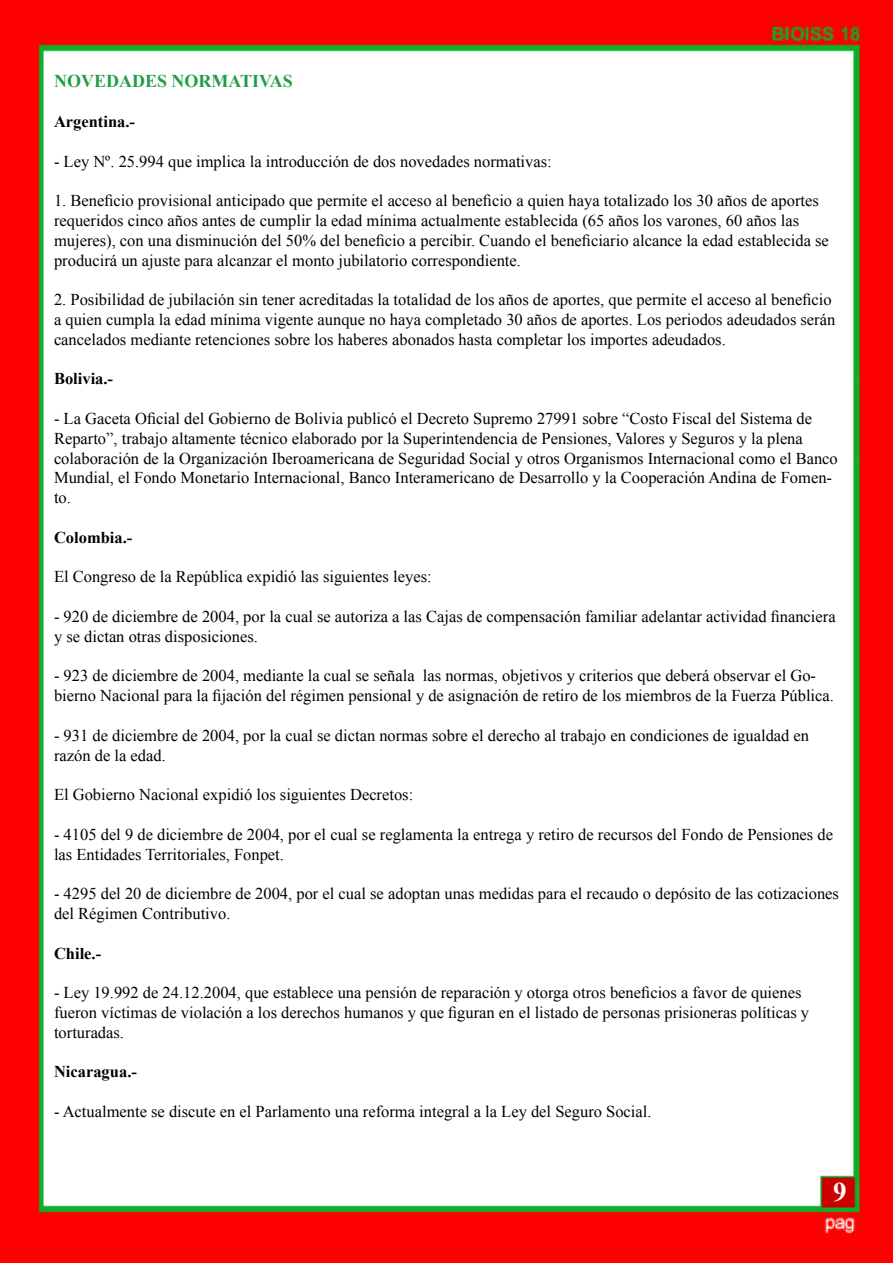
<style>
.page{position:relative;width:893px;height:1263px;background:#fff}
.page>*{position:absolute;margin:0;border:0;box-sizing:border-box;transform-origin:0 0}
.t1{font:700 27px "Times New Roman";color:#fff}
.t2{font:700 18px "Times New Roman";color:#239d46}
.t3{font:16.5px/19.8px "Times New Roman";color:#000}
.t4{font:700 16.5px "Times New Roman";color:#000}
</style>
<div class="page">
<img style="left:0;top:0;width:893px;height:1263px">
<svg style="left:51px;top:62px;width:245px;height:30px"></svg>
<p class="t2" style="left:54px;top:69px;width:240px">NOVEDADES NORMATIVAS</p>
<p class="t4" style="left:54px;top:110px;width:83px">Argentina.-</p>
<p class="t3" style="left:54px;top:151px;width:499px">- Ley Nº. 25.994 que implica la introducción de dos novedades normativas:</p>
<p class="t3" style="left:54px;top:190px;width:776px">1. Beneficio provisional anticipado que permite el acceso al beneficio a quien haya totalizado los 30 años de aportes requeridos cinco años antes de cumplir la edad mínima actualmente establecida (65 años los varones, 60 años las mujeres), con una disminución del 50% del beneficio a percibir. Cuando el beneficiario alcance la edad establecida se producirá un ajuste para alcanzar el monto jubilatorio correspondiente.</p>
<p class="t3" style="left:54px;top:289px;width:783px">2. Posibilidad de jubilación sin tener acreditadas la totalidad de los años de aportes, que permite el acceso al beneficio a quien cumpla la edad mínima vigente aunque no haya completado 30 años de aportes. Los periodos adeudados serán cancelados mediante retenciones sobre los haberes abonados hasta completar los importes adeudados.</p>
<p class="t4" style="left:54px;top:367px;width:61px">Bolivia.-</p>
<p class="t3" style="left:54px;top:408px;width:785px">- La Gaceta Oficial del Gobierno de Bolivia publicó el Decreto Supremo 27991 sobre “Costo Fiscal del Sistema de Reparto”, trabajo altamente técnico elaborado por la Superintendencia de Pensiones, Valores y Seguros y la plena colaboración de la Organización Iberoamericana de Seguridad Social y otros Organismos Internacional como el Banco Mundial, el Fondo Monetario Internacional, Banco Interamericano de Desarrollo y la Cooperación Andina de Fomen&shy;to.</p>
<p class="t4" style="left:54px;top:526px;width:80px">Colombia.-</p>
<p class="t3" style="left:54px;top:567px;width:379px">El Congreso de la República expidió las siguientes leyes:</p>
<p class="t3" style="left:54px;top:606px;width:783px">- 920 de diciembre de 2004, por la cual se autoriza a las Cajas de compensación familiar adelantar actividad financiera y se dictan otras disposiciones.</p>
<p class="t3" style="left:54px;top:666px;width:781px">- 923 de diciembre de 2004, mediante la cual se señala las normas, objetivos y criterios que deberá observar el Go&shy;bierno Nacional para la fijación del régimen pensional y de asignación de retiro de los miembros de la Fuerza Pública.</p>
<p class="t3" style="left:54px;top:725px;width:757px">- 931 de diciembre de 2004, por la cual se dictan normas sobre el derecho al trabajo en condiciones de igualdad en razón de la edad.</p>
<p class="t3" style="left:54px;top:784px;width:361px">El Gobierno Nacional expidió los siguientes Decretos:</p>
<p class="t3" style="left:54px;top:824px;width:780px">- 4105 del 9 de diciembre de 2004, por el cual se reglamenta la entrega y retiro de recursos del Fondo de Pensiones de las Entidades Territoriales, Fonpet.</p>
<p class="t3" style="left:54px;top:883px;width:786px">- 4295 del 20 de diciembre de 2004, por el cual se adoptan unas medidas para el recaudo o depósito de las cotizaciones del Régimen Contributivo.</p>
<p class="t4" style="left:54px;top:942px;width:49px">Chile.-</p>
<p class="t3" style="left:54px;top:982px;width:757px">- Ley 19.992 de 24.12.2004, que establece una pensión de reparación y otorga otros beneficios a favor de quienes fueron víctimas de violación a los derechos humanos y que figuran en el listado de personas prisioneras políticas y torturadas.</p>
<p class="t4" style="left:54px;top:1060px;width:84px">Nicaragua.-</p>
<p class="t3" style="left:54px;top:1101px;width:599px">- Actualmente se discute en el Parlamento una reforma integral a la Ley del Seguro Social.</p>
<h1 class="t1" style="left:833px;top:1173px;width:15px">9</h1>
</div>
